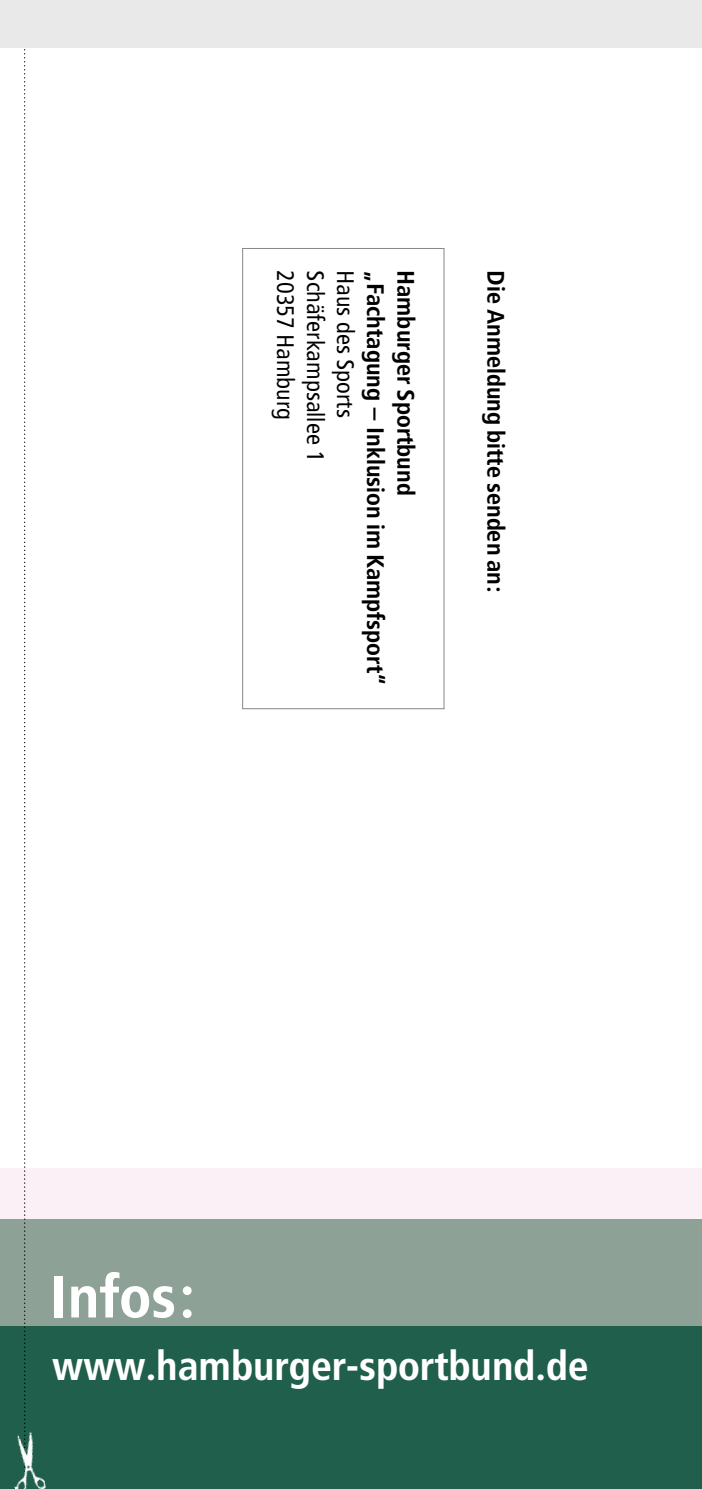
<style>
.page{position:relative;width:702px;height:1489px;background:#fff}
.page>*{position:absolute;margin:0;border:0;box-sizing:border-box;transform-origin:0 0}
.t1{font:62.5px "Frutiger Bol Con";color:#fff}
.t2{font:42.5px "Frutiger Bol Con";color:#fff}
.t3{font:25px "Frutiger Bol Con";color:#000}
.t4{font:25px "Frutiger Reg Con";color:#000}
</style>
<div class="page">
<div style="left:0;top:1168px;width:702px;height:106px;background:#fbf0f6"></div>
<div style="left:0;top:1316px;width:702px;height:172px;background:#205f4b"></div>
<div style="left:0;top:1219px;width:702px;height:106px;background:#8ea196"></div>
<svg style="left:24px;top:49px;width:2px;height:1440px"></svg>
<img style="left:14px;top:1431px;width:32px;height:57px">
<div style="left:242px;top:248px;width:202px;height:461px;border:1px solid #878787"></div>
<div style="left:0;top:0;width:702px;height:48px;background:#e9e9e9"></div>
<p class="t4" style="left:300px;top:270px;width:151px;rotate:90deg">20357 Hamburg</p>
<p class="t4" style="left:330px;top:270px;width:193px;rotate:90deg">Schäferkampsallee 1</p>
<p class="t4" style="left:360px;top:270px;width:149px;rotate:90deg">Haus des Sports</p>
<p class="t3" style="left:389px;top:270px;width:416px;rotate:90deg">„Fachtagung – Inklusion im Kampfsport“</p>
<p class="t3" style="left:419px;top:270px;width:227px;rotate:90deg">Hamburger Sportbund</p>
<p class="t3" style="left:509px;top:270px;width:325px;rotate:90deg">Die Anmeldung bitte senden an:</p>
<h1 class="t1" style="left:50px;top:1261px;width:149px">Infos:</h1>
<h2 class="t2" style="left:52px;top:1341px;width:538px">www.hamburger-sportbund.de</h2>
</div>
